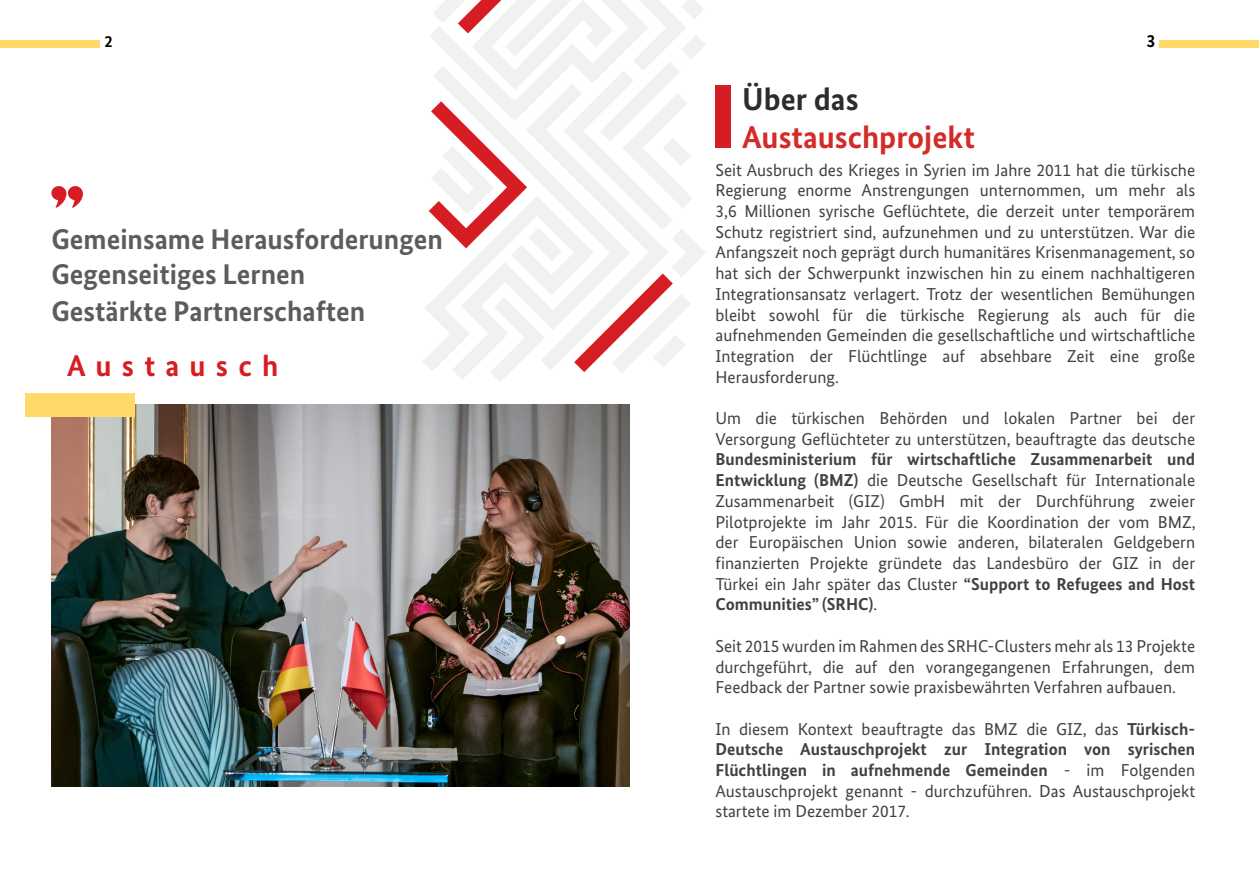
<style>
.page{position:relative;width:1259px;height:893px;background:#fff}
.page>*{position:absolute;margin:0;border:0;box-sizing:border-box;transform-origin:0 0}
.t1{font:700 31.65px "Bundes Sans";color:#d52b28}
.t2{font:700 31.65px "Bundes Sans";color:#2b2c30}
.t3{font:700 30px "Bundes Sans";letter-spacing:.34em;color:#d71d24}
.t4{font:700 28.5px/34.2px "Bundes Sans";color:#5c5c5c}
.t5{font:700 18px "Bundes Sans";color:#000}
.t6{font:17.25px/20.7px "Bundes Sans";color:#414042;text-align:justify}
.t7{font:700 16.5px "Bundes Sans";color:#000}
.s1{font-weight:700}
</style>
<div class="page">
<div style="left:0;top:40px;width:99px;height:7px;background:#ffd96a"></div>
<div style="left:1159px;top:40px;width:99px;height:7px;background:#ffd96a"></div>
<svg style="left:423px;top:0;width:283px;height:382px"></svg>
<img style="left:51px;top:405px;width:578px;height:381px">
<div style="left:25px;top:393px;width:109px;height:24px;background:#ffd96a"></div>
<div style="left:715px;top:85px;width:15px;height:63px;background:#d71d24"></div>
<svg style="left:51px;top:186px;width:32px;height:22px"></svg>
<p class="t7" style="left:104px;top:32px;width:10px">2</p>
<p class="t5" style="left:1146px;top:30px;width:10px">3</p>
<h3 class="t4" style="left:51px;top:222px;width:393px">Gemeinsame Herausforderungen<br>Gegenseitiges Lernen</h3>
<h3 class="t4" style="left:51px;top:294px;width:315px">Gestärkte Partnerschaften</h3>
<h2 class="t3" style="left:67px;top:347px;width:213px">Austausch</h2>
<h1 class="t2" style="left:742px;top:79px;width:118px">Über das</h1>
<h1 class="t1" style="left:742px;top:118px;width:234px">Austauschprojekt</h1>
<p class="t6" style="left:715px;top:159px;width:481px">Seit Ausbruch des Krieges in Syrien im Jahre 2011 hat die türkische Regierung enorme Anstrengungen unternommen, um mehr als 3,6 Millionen syrische Geflüchtete, die derzeit unter temporärem Schutz registriert sind, aufzunehmen und zu unterstützen. War die Anfangszeit noch geprägt durch humanitäres Krisenmanagement, so hat sich der Schwerpunkt inzwischen hin zu einem nachhaltigeren Integrationsansatz verlagert. Trotz der wesentlichen Bemühungen bleibt sowohl für die türkische Regierung als auch für die aufnehmenden Gemeinden die gesellschaftliche und wirtschaftliche Integration der Flüchtlinge auf absehbare Zeit eine große Herausforderung.</p>
<p class="t6" style="left:715px;top:408px;width:481px">Um die türkischen Behörden und lokalen Partner bei der<br>Versorgung Geflüchteter zu unterstützen, beauftragte das deutsche</p>
<p class="t6" style="left:715px;top:449px;width:481px"><span class="s1">Bundesministerium für wirtschaftliche Zusammenarbeit und Entwicklung (BMZ)</span> die Deutsche Gesellschaft für Internationale Zusammenarbeit (GIZ) GmbH mit der Durchführung zweier Pilotprojekte im Jahr 2015. Für die Koordination der vom BMZ, der Europäischen Union sowie anderen, bilateralen Geldgebern finanzierten Projekte gründete das Landesbüro der GIZ in der Türkei ein Jahr später das Cluster <span class="s1">“Support to Refugees and Host Communities” (SRHC)</span>.</p>
<p class="t6" style="left:715px;top:635px;width:481px">Seit 2015 wurden im Rahmen des SRHC-Clusters mehr als 13 Projekte durchgeführt, die auf den vorangegangenen Erfahrungen, dem Feedback der Partner sowie praxisbewährten Verfahren aufbauen.</p>
<p class="t6" style="left:715px;top:718px;width:481px">In diesem Kontext beauftragte das BMZ die GIZ, das <span class="s1">Türkisch-Deutsche Austauschprojekt zur Integration von syrischen Flüchtlingen in aufnehmende Gemeinden</span> - im Folgenden Austauschprojekt genannt - durchzuführen. Das Austauschprojekt startete im Dezember 2017.</p>
</div>
